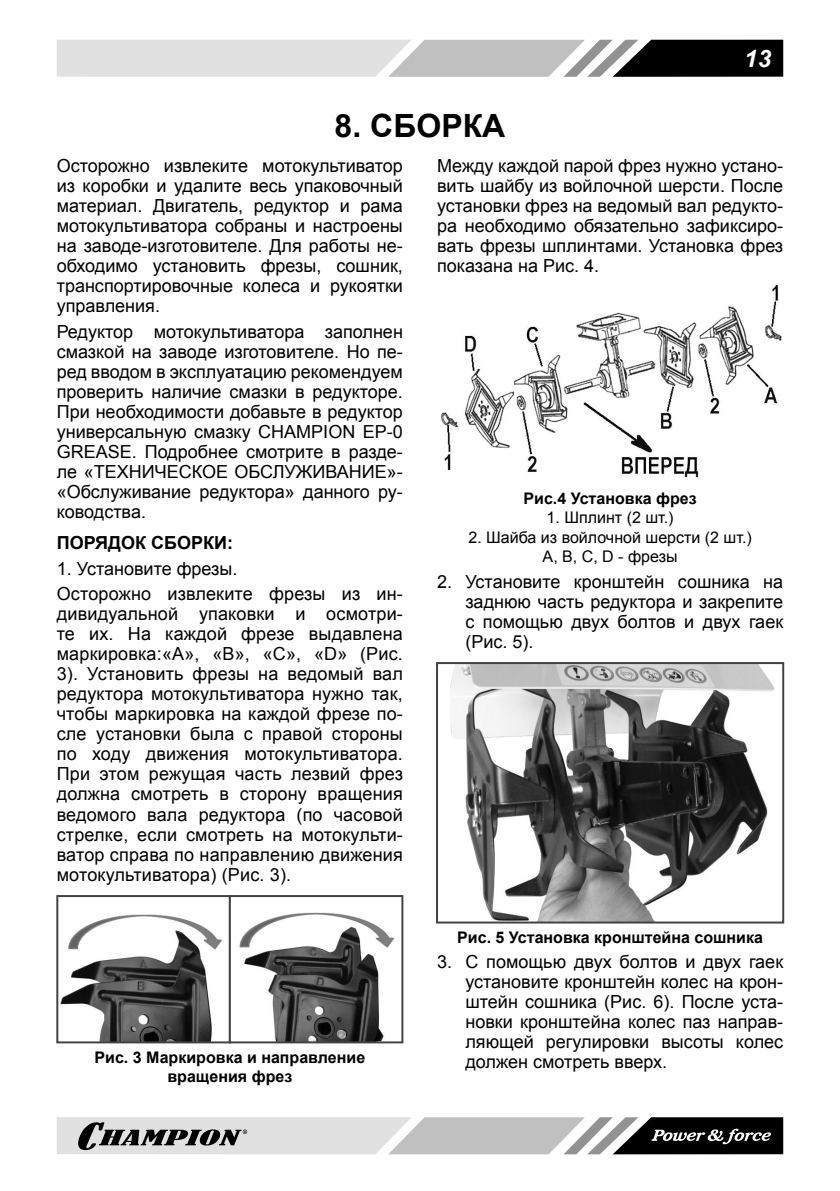
<style>
.page{position:relative;width:840px;height:1191px;background:#fff}
.page>*{position:absolute;margin:0;border:0;box-sizing:border-box;transform-origin:0 0}
.t1{font:700 32px "Arial";color:#000}
.t2{font:italic 700 24px "Arial";color:#fff}
.t3{font:18px/20px "Arial";color:#000;text-align:justify}
.t4{font:700 18px "Arial";color:#000}
.t5{font:700 16px/19.2px "Arial";color:#000;text-align:center}
.t6{font:16px/19.2px "Arial";color:#000;text-align:center}
</style>
<div class="page">
<svg style="left:57px;top:40px;width:725px;height:37px;background:#ababab"></svg>
<svg style="left:57px;top:1117px;width:725px;height:37px;background:#a2a2a2"></svg>
<img style="left:60px;top:912px;width:334px;height:128px">
<div style="left:56px;top:895px;width:175px;height:148px;border:2px solid #434343"></div>
<div style="left:229px;top:895px;width:174px;height:148px;border:2px solid #434343"></div>
<img style="left:441px;top:284px;width:341px;height:194px">
<img style="left:450px;top:665px;width:324px;height:255px">
<div style="left:436px;top:662px;width:347px;height:261px;border:2px solid #434343"></div>
<h2 class="t2" style="left:743px;top:44px;width:28px">13</h2>
<h1 class="t1" style="left:334px;top:104px;width:172px">8. СБОРКА</h1>
<p class="t3" style="left:57px;top:156px;width:347px">Осторожно извлеките мотокультиватор из коробки и удалите весь упаковочный материал. Двигатель, редуктор и рама мотокультиватора собраны и настроены на заводе-изготовителе. Для работы не&shy;обходимо установить фрезы, сошник, транспортировочные колеса и рукоятки управления.</p>
<p class="t3" style="left:57px;top:321px;width:347px">Редуктор мотокультиватора заполнен смазкой на заводе изготовителе. Но пе&shy;ред вводом в эксплуатацию рекомендуем проверить наличие смазки в редукторе.<br>При необходимости добавьте в редуктор универсальную смазку CHAMPION EP-0<br>GREASE. Подробнее смотрите в разде&shy;ле «ТЕХНИЧЕСКОЕ ОБСЛУЖИВАНИЕ»- «Обслуживание редуктора» данного ру&shy;ководства.</p>
<p class="t4" style="left:57px;top:531px;width:178px">ПОРЯДОК СБОРКИ:</p>
<p class="t3" style="left:57px;top:556px;width:347px;line-height:25.6px">1. Установите фрезы.<br>Осторожно извлеките фрезы из ин-</p>
<p class="t3" style="left:57px;top:604px;width:347px">дивидуальной упаковки и осмотри&shy;те их. На каждой фрезе выдавлена маркировка:«A», «B», «C», «D» (Рис.<br>3). Установить фрезы на ведомый вал редуктора мотокультиватора нужно так, чтобы маркировка на каждой фрезе по&shy;сле установки была с правой стороны по ходу движения мотокультиватора.<br>При этом режущая часть лезвий фрез должна смотреть в сторону вращения ведомого вала редуктора (по часовой стрелке, если смотреть на мотокульти&shy;ватор справа по направлению движения мотокультиватора) (Рис. 3).</p>
<p class="t3" style="left:437px;top:156px;width:347px">Между каждой парой фрез нужно устано&shy;вить шайбу из войлочной шерсти. После установки фрез на ведомый вал редукто&shy;ра необходимо обязательно зафиксиро&shy;вать фрезы шплинтами. Установка фрез показана на Рис. 4.</p>
<p class="t5" style="left:523px;top:489px;width:175px">Рис.4 Установка фрез</p>
<p class="t6" style="left:546px;top:508px;width:128px">1. Шплинт (2 шт.)</p>
<p class="t6" style="left:468px;top:527px;width:285px">2. Шайба из войлочной шерсти (2 шт.)<br>А, В, С, D - фрезы</p>
<p class="t3" style="left:465px;top:571px;width:319px;text-indent:-28px">2. Установите кронштейн сошника на заднюю часть редуктора и закрепите с помощью двух болтов и двух гаек (Рис. 5).</p>
<p class="t5" style="left:94px;top:1047px;width:272px">Рис. 3 Маркировка и направление вращения фрез</p>
<p class="t5" style="left:457px;top:928px;width:307px">Рис. 5 Установка кронштейна сошника</p>
<p class="t3" style="left:465px;top:952px;width:319px;text-indent:-28px">3. С помощью двух болтов и двух гаек установите кронштейн колес на крон&shy;штейн сошника (Рис. 6). После уста&shy;новки кронштейна колес паз направ&shy;ляющей регулировки высоты колес должен смотреть вверх.</p>
</div>
